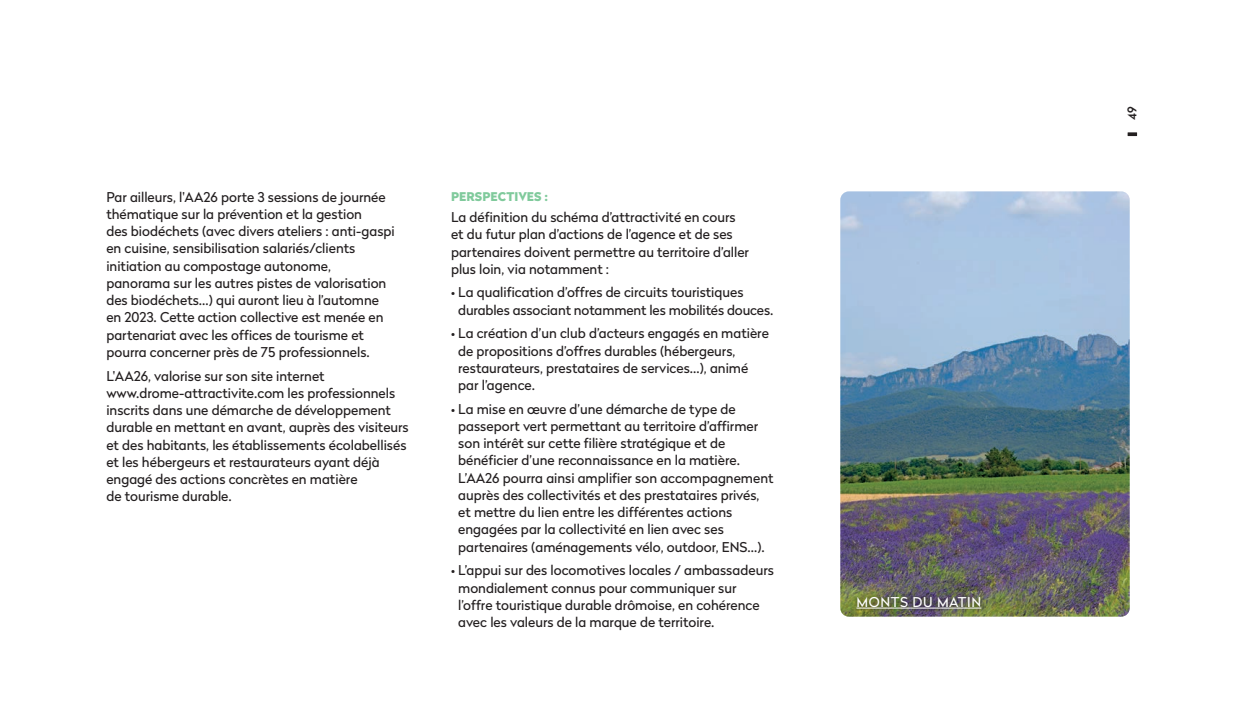
<style>
.page{position:relative;width:1234px;height:723px;background:#fff}
.page>*{position:absolute;margin:0;border:0;box-sizing:border-box;transform-origin:0 0}
.t1{font:13.5px/17.2px "Radikal";color:#231f20}
.t2{font:13.5px "Radikal";color:#fff}
.t3{font:900 12px "Radikal";letter-spacing:.005em;color:#80ca9c}
.t4{font:500 12px "Radikal";color:#231f20}
</style>
<div class="page">
<svg style="left:1127px;top:132px;width:9px;height:4px"></svg>
<img style="left:840px;top:191px;width:289px;height:426px">
<img style="left:852px;top:592px;width:133px;height:21px">
<hr style="left:856px;top:608px;width:125px;height:1px;background:#fff">
<p class="t1" style="left:106px;top:187px;width:290px">Par ailleurs, l'AA26 porte 3 sessions de journée thématique sur la prévention et la gestion<br>des biodéchets (avec divers ateliers : anti-gaspi en cuisine, sensibilisation salariés/clients initiation au compostage autonome, panorama sur les autres pistes de valorisation des biodéchets…) qui auront lieu à l’automne en 2023. Cette action collective est menée en partenariat avec les offices de tourisme et pourra concerner près de 75 professionnels.</p>
<p class="t1" style="left:106px;top:366px;width:304px">L'AA26, valorise sur son site internet www.drome-attractivite.com les professionnels inscrits dans une démarche de développement durable en mettant en avant, auprès des visiteurs et des habitants, les établissements écolabellisés et les hébergeurs et restaurateurs ayant déjà engagé des actions concrètes en matière<br>de tourisme durable.</p>
<p class="t3" style="left:451px;top:187px;width:98px">PERSPECTIVES :</p>
<p class="t1" style="left:451px;top:208px;width:299px">La définition du schéma d’attractivité en cours et du futur plan d’actions de l’agence et de ses partenaires doivent permettre au territoire d’aller plus loin, via notamment :</p>
<p class="t1" style="left:458px;top:283px;width:316px;text-indent:-7px">• La qualification d’offres de circuits touristiques durables associant notamment les mobilités douces.</p>
<p class="t1" style="left:458px;top:324px;width:312px;text-indent:-7px">• La création d’un club d’acteurs engagés en matière de propositions d’offres durables (hébergeurs, restaurateurs, prestataires de services…), animé par l’agence.</p>
<p class="t1" style="left:458px;top:399px;width:317px;text-indent:-7px">• La mise en œuvre d’une démarche de type de passeport vert permettant au territoire d’affirmer son intérêt sur cette filière stratégique et de bénéficier d’une reconnaissance en la matière.<br>L’AA26 pourra ainsi amplifier son accompagnement auprès des collectivités et des prestataires privés, et mettre du lien entre les différentes actions engagées par la collectivité en lien avec ses partenaires (aménagements vélo, outdoor, ENS…).</p>
<p class="t1" style="left:458px;top:561px;width:317px;text-indent:-7px">• L’appui sur des locomotives locales / ambassadeurs mondialement connus pour communiquer sur l’offre touristique durable drômoise, en cohérence avec les valeurs de la marque de territoire.</p>
<p class="t2" style="left:856px;top:592px;width:126px">MONTS DU MATIN</p>
<p class="t4" style="left:1123px;top:120px;width:15px;rotate:-90deg">49</p>
</div>
